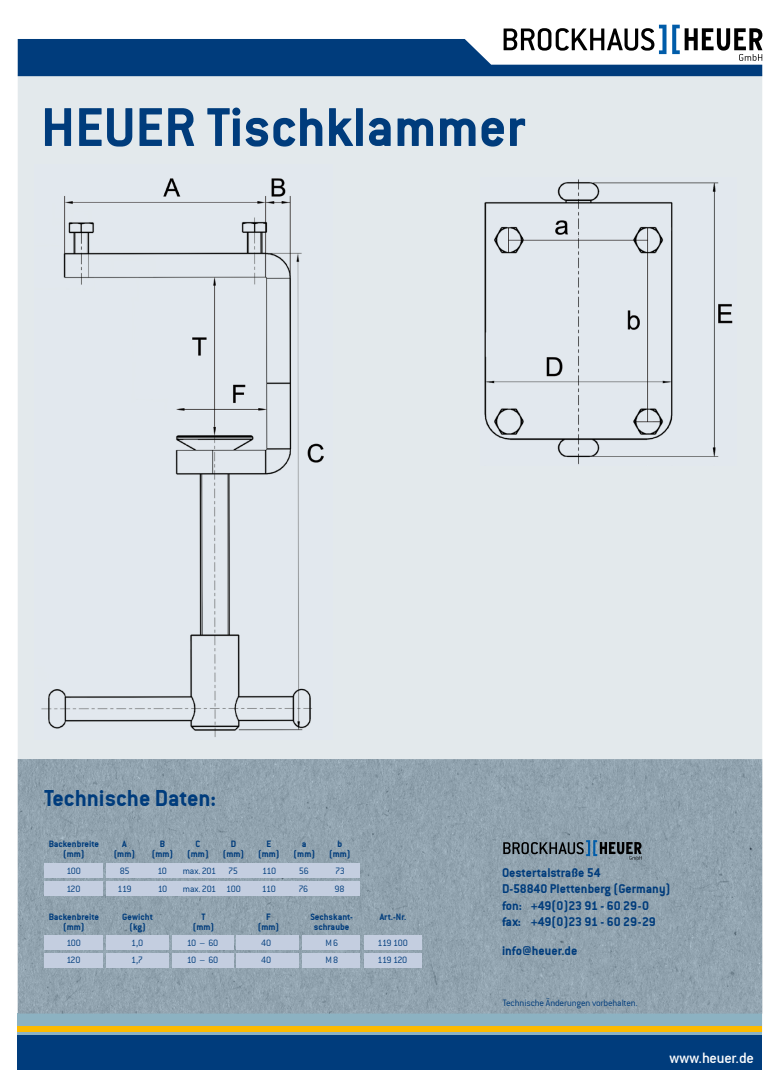
<style>
.page{position:relative;width:780px;height:1088px;background:#fff}
.page>*{position:absolute;margin:0;border:0;box-sizing:border-box;transform-origin:0 0}
.t1{font:60px "Conduit ITCTT Bold";color:#003c7c}
.t2{font:25px "Conduit ITCTT Bold";color:#003c7c}
.t3{font:16.25px "Conduit Md ITCTT Medium";letter-spacing:-.015em;color:#fff}
.t4{font:13.75px/16.5px "Conduit ITCTT Bold";color:#003c7c}
.t5{font:10px/17.8px "Conduit ITCTT Light";letter-spacing:-.02em;color:#003c7c}
.t6{font:10px/10px "Conduit ITCTT Bold";color:#003c7c;text-align:center}
</style>
<div class="page">
<div style="left:18px;top:75px;width:744px;height:957px;background:#e3e9ec"></div>
<div style="left:18px;top:1013px;width:744px;height:24px;background:#8cb2c2"></div>
<div style="left:18px;top:1026px;width:744px;height:5px;background:#fbba00"></div>
<div style="left:18px;top:1035px;width:744px;height:35px;background:#003c7c"></div>
<svg style="left:18px;top:25px;width:744px;height:51px"></svg>
<img style="left:18px;top:759px;width:744px;height:254px">
<img style="left:41px;top:178px;width:283px;height:559px">
<img style="left:484px;top:179px;width:249px;height:286px">
<div style="left:45px;top:935px;width:58px;height:15px;background:#c4cee0"></div>
<div style="left:106px;top:935px;width:63px;height:15px;background:#c4cee0"></div>
<div style="left:172px;top:935px;width:61px;height:15px;background:#c4cee0"></div>
<div style="left:236px;top:935px;width:63px;height:15px;background:#c4cee0"></div>
<div style="left:302px;top:935px;width:58px;height:15px;background:#c4cee0"></div>
<div style="left:364px;top:935px;width:57px;height:15px;background:#c4cee0"></div>
<div style="left:45px;top:953px;width:58px;height:15px;background:#c4cee0"></div>
<div style="left:106px;top:953px;width:63px;height:15px;background:#c4cee0"></div>
<div style="left:172px;top:953px;width:61px;height:15px;background:#c4cee0"></div>
<div style="left:236px;top:953px;width:63px;height:15px;background:#c4cee0"></div>
<div style="left:302px;top:953px;width:58px;height:15px;background:#c4cee0"></div>
<div style="left:364px;top:953px;width:57px;height:15px;background:#c4cee0"></div>
<div style="left:106px;top:881px;width:254px;height:15px;background:#c4cee0"></div>
<div style="left:45px;top:863px;width:58px;height:15px;background:#c4cee0"></div>
<div style="left:106px;top:863px;width:254px;height:15px;background:#c4cee0"></div>
<div style="left:45px;top:881px;width:58px;height:15px;background:#c4cee0"></div>
<svg style="left:503px;top:840px;width:138px;height:20px;background:#667681"></svg>
<h1 class="t1" style="left:41px;top:92px;width:486px">HEUER Tischklammer</h1>
<h2 class="t2" style="left:44px;top:783px;width:173px">Technische Daten:</h2>
<p class="t6" style="left:49px;top:838px;width:52px">Backenbreite (mm)</p>
<p class="t6" style="left:114px;top:838px;width:23px">A (mm)</p>
<p class="t6" style="left:152px;top:838px;width:23px">B (mm)</p>
<p class="t6" style="left:187px;top:838px;width:23px">C (mm)</p>
<p class="t6" style="left:223px;top:838px;width:23px">D (mm)</p>
<p class="t6" style="left:258px;top:838px;width:23px">E (mm)</p>
<p class="t6" style="left:293px;top:838px;width:23px">a (mm)</p>
<p class="t6" style="left:329px;top:838px;width:23px">b (mm)</p>
<p class="t5" style="left:66px;top:862px;width:16px">100<br>120</p>
<p class="t5" style="left:120px;top:862px;width:11px">85</p>
<p class="t5" style="left:157px;top:862px;width:11px">10</p>
<p class="t5" style="left:183px;top:862px;width:57px">max.201 75</p>
<p class="t5" style="left:262px;top:862px;width:16px">110</p>
<p class="t5" style="left:299px;top:862px;width:12px">56</p>
<p class="t5" style="left:335px;top:862px;width:11px">73</p>
<p class="t5" style="left:117px;top:880px;width:16px">119</p>
<p class="t5" style="left:158px;top:880px;width:11px">10</p>
<p class="t5" style="left:183px;top:880px;width:59px">max.201 100</p>
<p class="t5" style="left:262px;top:880px;width:16px">110</p>
<p class="t5" style="left:298px;top:880px;width:11px">76</p>
<p class="t5" style="left:334px;top:880px;width:12px">98</p>
<p class="t6" style="left:49px;top:912px;width:52px">Backenbreite (mm)</p>
<p class="t6" style="left:122px;top:912px;width:32px">Gewicht</p>
<p class="t6" style="left:380px;top:912px;width:28px">Art.-Nr.</p>
<p class="t6" style="left:129px;top:922px;width:18px">(kg)</p>
<p class="t6" style="left:310px;top:912px;width:44px">Sechskant&shy;schraube</p>
<p class="t6" style="left:193px;top:912px;width:23px">T (mm)</p>
<p class="t6" style="left:258px;top:912px;width:23px">F (mm)</p>
<p class="t5" style="left:66px;top:933px;width:16px">100</p>
<p class="t5" style="left:131px;top:933px;width:14px">1,0</p>
<p class="t5" style="left:187px;top:933px;width:33px">10 – 60</p>
<p class="t5" style="left:261px;top:933px;width:12px">40</p>
<p class="t5" style="left:325px;top:933px;width:14px">M6</p>
<p class="t5" style="left:377px;top:933px;width:32px">119 100</p>
<p class="t5" style="left:66px;top:951px;width:16px">120</p>
<p class="t5" style="left:131px;top:951px;width:13px">1,7</p>
<p class="t5" style="left:187px;top:951px;width:33px">10 – 60</p>
<p class="t5" style="left:261px;top:951px;width:12px">40</p>
<p class="t5" style="left:325px;top:951px;width:14px">M8</p>
<p class="t5" style="left:377px;top:951px;width:31px">119 120</p>
<h3 class="t4" style="left:502px;top:864px;width:170px">Oestertalstraße 54<br>D-58840 Plettenberg (Germany) fon: +49(0)23 91 - 60 29-0 fax: +49(0)23 91 - 60 29-29</h3>
<h3 class="t4" style="left:502px;top:942px;width:77px">info@heuer.de</h3>
<p class="t5" style="left:503px;top:994px;width:136px">Technische Änderungen vorbehalten.</p>
<h3 class="t3" style="left:669px;top:1048px;width:86px">www.heuer.de</h3>
</div>
